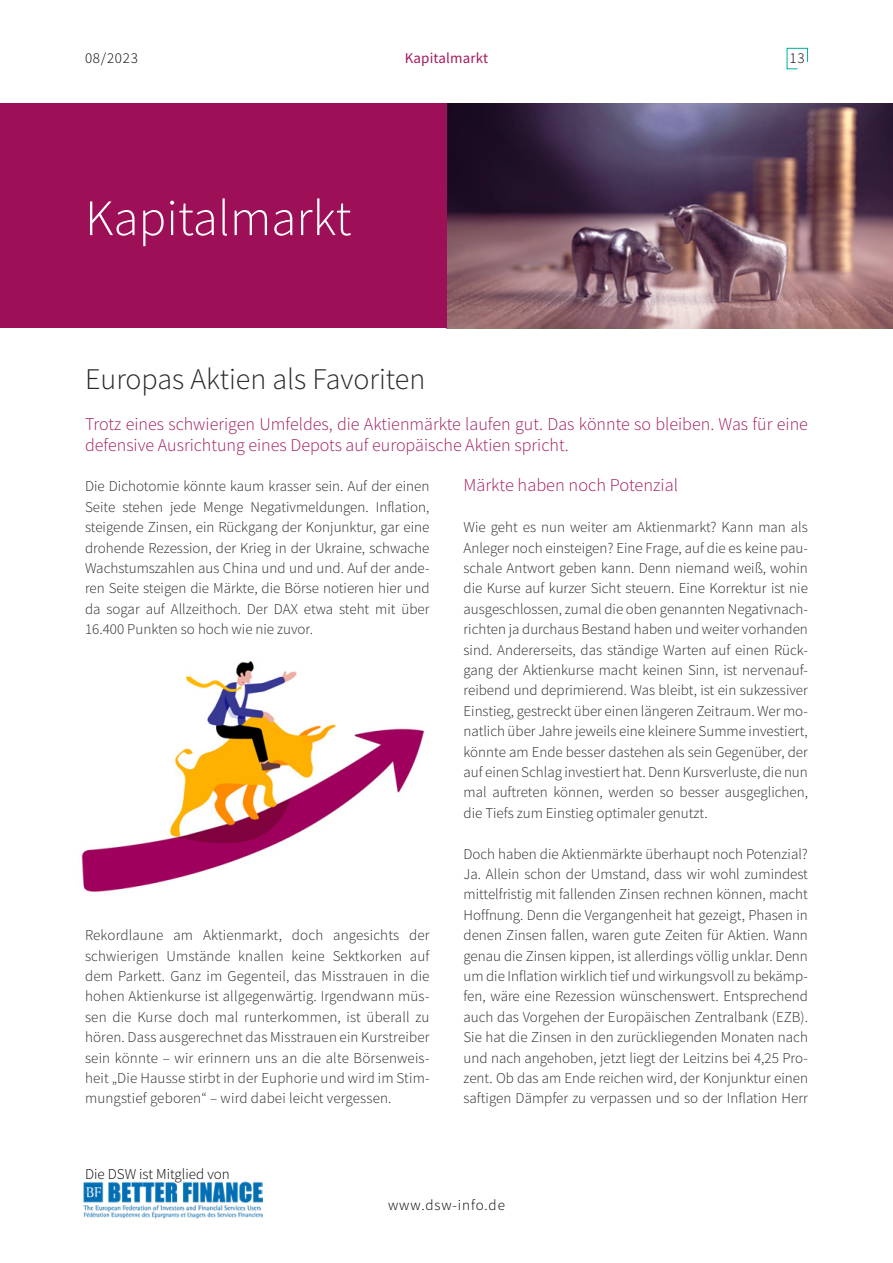
<style>
.page{position:relative;width:893px;height:1263px;background:#fff}
.page>*{position:absolute;margin:0;border:0;box-sizing:border-box;transform-origin:0 0}
.t1{font:300 51px "Source Sans Pro";color:#fff}
.t2{font:300 30px "Source Sans Pro";color:#282827}
.t3{font:300 18px/20.4px "Source Sans Pro";color:#a11c5f}
.t4{font:300 15px/20.4px "Source Sans Pro";color:#282827;text-align:justify}
.t5{font:300 15px "Source Sans Pro";color:#000}
.t6{font:300 15px "Source Sans Pro";letter-spacing:.06em;color:#000}
.t7{font:15px "Source Sans Pro";letter-spacing:.01em;color:#a11c5f}
</style>
<div class="page">
<svg style="left:786px;top:48px;width:22px;height:22px"></svg>
<svg style="left:446px;top:104px;width:447px;height:224px;background:#705363"></svg>
<div style="left:0;top:104px;width:446px;height:224px;background:#9d1057"></div>
<img style="left:83px;top:1182px;width:180px;height:37px">
<img style="left:81px;top:661px;width:343px;height:231px">
<p class="t5" style="left:85px;top:49px;width:54px">08/2023</p>
<h1 class="t1" style="left:85px;top:187px;width:268px">Kapitalmarkt</h1>
<p class="t7" style="left:405px;top:48px;width:85px">Kapitalmarkt</p>
<p class="t5" style="left:790px;top:49px;width:17px">13</p>
<h2 class="t2" style="left:85px;top:361px;width:342px">Europas Aktien als Favoriten</h2>
<p class="t3" style="left:85px;top:414px;width:724px">Trotz eines schwierigen Umfeldes, die Aktienmärkte laufen gut. Das könnte so bleiben. Was für eine defensive Ausrichtung eines Depots auf europäische Aktien spricht.</p>
<p class="t4" style="left:85px;top:476px;width:346px">Die Dichotomie könnte kaum krasser sein. Auf der einen Seite stehen jede Menge Negativmeldungen. Inflation, steigende Zinsen, ein Rückgang der Konjunktur, gar eine drohende Rezession, der Krieg in der Ukraine, schwache Wachstumszahlen aus China und und und. Auf der ande&shy;ren Seite steigen die Märkte, die Börse notieren hier und da sogar auf Allzeithoch. Der DAX etwa steht mit über 16.400 Punkten so hoch wie nie zuvor.</p>
<p class="t4" style="left:85px;top:925px;width:346px">Rekordlaune am Aktienmarkt, doch angesichts der schwierigen Umstände knallen keine Sektkorken auf dem Parkett. Ganz im Gegenteil, das Misstrauen in die hohen Aktienkurse ist allgegenwärtig. Irgendwann müs&shy;sen die Kurse doch mal runterkommen, ist überall zu hören. Dass ausgerechnet das Misstrauen ein Kurstreiber sein könnte – wir erinnern uns an die alte Börsenweis&shy;heit „Die Hausse stirbt in der Euphorie und wird im Stim&shy;mungstief geboren“ – wird dabei leicht vergessen.</p>
<p class="t5" style="left:85px;top:1165px;width:146px">Die DSW ist Mitglied von</p>
<p class="t3" style="left:463px;top:475px;width:216px">Märkte haben noch Potenzial</p>
<p class="t4" style="left:463px;top:517px;width:346px">Wie geht es nun weiter am Aktienmarkt? Kann man als Anleger noch einsteigen? Eine Frage, auf die es keine pau&shy;schale Antwort geben kann. Denn niemand weiß, wohin die Kurse auf kurzer Sicht steuern. Eine Korrektur ist nie ausgeschlossen, zumal die oben genannten Negativnach&shy;richten ja durchaus Bestand haben und weiter vorhanden sind. Andererseits, das ständige Warten auf einen Rück&shy;gang der Aktienkurse macht keinen Sinn, ist nervenauf&shy;reibend und deprimierend. Was bleibt, ist ein sukzessiver Einstieg, gestreckt über einen längeren Zeitraum. Wer mo&shy;natlich über Jahre jeweils eine kleinere Summe investiert, könnte am Ende besser dastehen als sein Gegenüber, der auf einen Schlag investiert hat. Denn Kursverluste, die nun mal auftreten können, werden so besser ausgeglichen, die Tiefs zum Einstieg optimaler genutzt.</p>
<p class="t4" style="left:463px;top:843px;width:346px">Doch haben die Aktienmärkte überhaupt noch Potenzial?<br>Ja. Allein schon der Umstand, dass wir wohl zumindest mittelfristig mit fallenden Zinsen rechnen können, macht Hoffnung. Denn die Vergangenheit hat gezeigt, Phasen in denen Zinsen fallen, waren gute Zeiten für Aktien. Wann genau die Zinsen kippen, ist allerdings völlig unklar. Denn um die Inflation wirklich tief und wirkungsvoll zu bekämp&shy;fen, wäre eine Rezession wünschenswert. Entsprechend auch das Vorgehen der Europäischen Zentralbank (EZB).<br>Sie hat die Zinsen in den zurückliegenden Monaten nach und nach angehoben, jetzt liegt der Leitzins bei 4,25 Pro&shy;zent. Ob das am Ende reichen wird, der Konjunktur einen saftigen Dämpfer zu verpassen und so der Inflation Herr</p>
<p class="t6" style="left:388px;top:1195px;width:118px">www.dsw-info.de</p>
</div>
